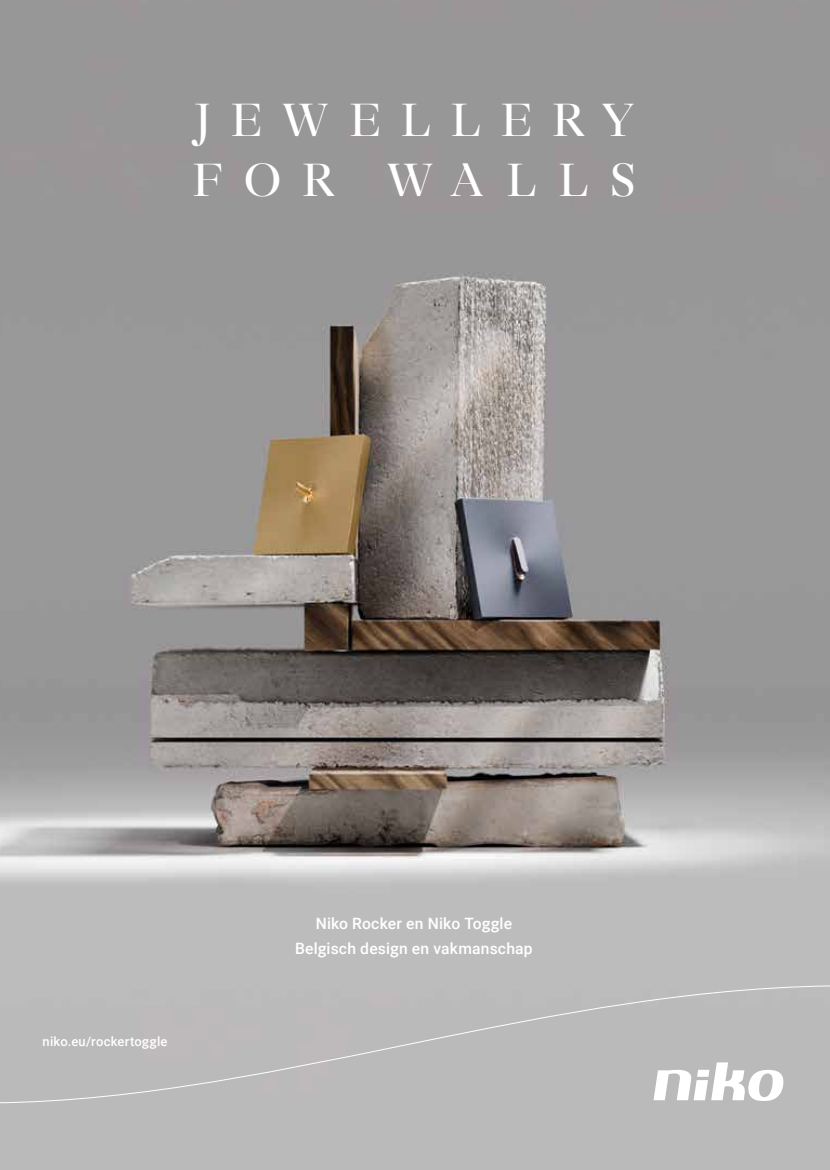
<style>
.page{position:relative;width:830px;height:1170px;background:#fff}
.page>*{position:absolute;margin:0;border:0;box-sizing:border-box;transform-origin:0 0}
.t1{font:47.4px/59.7px "GT Alpina Fine Trial";letter-spacing:.41em;color:#fff}
.t2{font:500 15.6px/24.8px "Roboto";letter-spacing:.01em;color:#fff;text-align:center}
.t3{font:500 12.9px "Roboto";letter-spacing:.02em;color:#fff}
</style>
<div class="page">
<img style="left:0;top:0;width:829px;height:1169px">
<div style="left:0;top:982px;width:829px;height:125px;background:#bbbabb"></div>
<svg style="left:653px;top:1062px;width:130px;height:38px"></svg>
<h1 class="t1" style="left:192px;top:94px;width:445px">JEWELLERY<br>FOR WALLS</h1>
<p class="t3" style="left:43px;top:1032px;width:126px">niko.eu/rockertoggle</p>
<p class="t2" style="left:295px;top:910px;width:239px">Niko Rocker en Niko Toggle<br>Belgisch design en vakmanschap</p>
</div>
